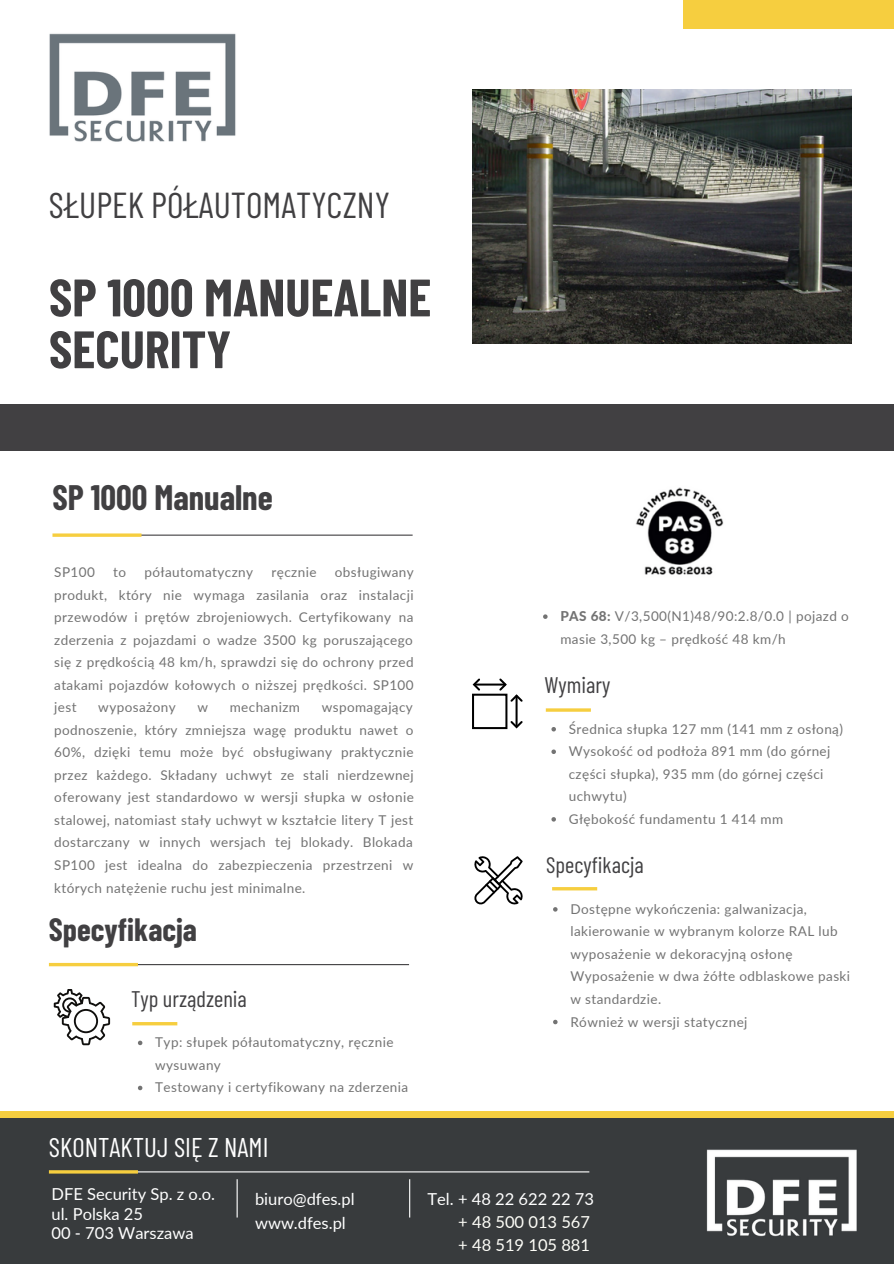
<style>
.page{position:relative;width:894px;height:1264px;background:#fff}
.page>*{position:absolute;margin:0;border:0;box-sizing:border-box;transform-origin:0 0}
.t1{font:700 52.5px "Barlow Condensed";color:#414042}
.t2{font:36px "Barlow Condensed";color:#414042}
.t3{font:700 34.5px "Barlow Condensed";color:#414042}
.t4{font:700 31.5px "Barlow Condensed";color:#414042}
.t5{font:27px "Barlow Condensed";color:#fff}
.t6{font:22.5px "Barlow Condensed";color:#414042}
.t7{font:16.5px "Lato";color:#fff}
.t8{font:16.5px "Lato";color:#fefef8}
.t9{font:13.5px/22.5px "Lato";letter-spacing:.03em;color:#737373}
.s1{font-weight:800}
</style>
<div class="page">
<div style="left:0;top:404px;width:893px;height:46px;background:#414042"></div>
<div style="left:0;top:1113px;width:893px;height:150px;background:#383b3d"></div>
<div style="left:0;top:1110px;width:893px;height:7px;background:#f6ce3f"></div>
<hr style="left:54px;top:534px;width:358px;height:1px;background:#414042">
<svg style="left:52px;top:533px;width:89px;height:4px"></svg>
<hr style="left:51px;top:1171px;width:538px;height:1px;background:#fff">
<hr style="left:49px;top:1170px;width:89px;height:3px;background:#f6ce3f">
<hr style="left:236px;top:1179px;width:2px;height:38px;background:#fff">
<hr style="left:409px;top:1179px;width:1px;height:38px;background:#fff">
<img style="left:49px;top:33px;width:187px;height:109px">
<img style="left:706px;top:1149px;width:151px;height:88px">
<div style="left:683px;top:0;width:210px;height:29px;background:#f6ce3f"></div>
<hr style="left:51px;top:964px;width:358px;height:1px;background:#414042">
<svg style="left:49px;top:962px;width:89px;height:4px"></svg>
<hr style="left:132px;top:1022px;width:45px;height:3px;background:#f6ce3f">
<svg style="left:54px;top:989px;width:56px;height:56px"></svg>
<svg style="left:138px;top:1040px;width:4px;height:5px"></svg>
<svg style="left:138px;top:1085px;width:4px;height:5px"></svg>
<div style="left:472px;top:693px;width:35px;height:36px;border:2px solid #000"></div>
<svg style="left:510px;top:719px;width:12px;height:10px"></svg>
<hr style="left:515px;top:696px;width:2px;height:30px;background:#000">
<svg style="left:497px;top:678px;width:25px;height:25px"></svg>
<svg style="left:472px;top:678px;width:10px;height:13px"></svg>
<hr style="left:474px;top:683px;width:31px;height:2px;background:#000">
<hr style="left:545px;top:708px;width:45px;height:3px;background:#f6ce3f">
<svg style="left:551px;top:727px;width:5px;height:4px"></svg>
<svg style="left:551px;top:749px;width:5px;height:5px"></svg>
<svg style="left:551px;top:817px;width:5px;height:4px"></svg>
<hr style="left:552px;top:887px;width:45px;height:3px;background:#f6ce3f">
<svg style="left:474px;top:856px;width:49px;height:49px"></svg>
<svg style="left:553px;top:907px;width:4px;height:4px"></svg>
<svg style="left:553px;top:1019px;width:4px;height:5px"></svg>
<img style="left:635px;top:487px;width:89px;height:88px">
<img style="left:472px;top:90px;width:379px;height:253px">
<svg style="left:543px;top:614px;width:4px;height:5px"></svg>
<p class="t2" style="left:49px;top:182px;width:342px">SŁUPEK PÓŁAUTOMATYCZNY</p>
<p class="t1" style="left:49px;top:264px;width:384px">SP 1000 MANUEALNE</p>
<p class="t1" style="left:49px;top:316px;width:184px">SECURITY</p>
<p class="t3" style="left:52px;top:475px;width:222px">SP 1000 Manualne</p>
<p class="t9" style="left:54px;top:560px;width:361px;text-align:justify;text-indent:280px">obsługiwany produkt, który nie wymaga zasilania oraz instalacji przewodów i prętów zbrojeniowych. Certyfikowany na zderzenia z pojazdami o wadze 3500 kg poruszającego się z prędkością 48 km/h, sprawdzi się do ochrony przed atakami pojazdów kołowych o niższej prędkości. SP100 jest</p>
<p class="t9" style="left:54px;top:560px;width:42px">SP100</p>
<p class="t9" style="left:113px;top:560px;width:14px">to</p>
<p class="t9" style="left:144px;top:560px;width:110px">półautomatyczny</p>
<p class="t9" style="left:271px;top:560px;width:46px">ręcznie</p>
<p class="t9" style="left:98px;top:695px;width:79px">wyposażony</p>
<p class="t9" style="left:197px;top:695px;width:12px">w</p>
<p class="t9" style="left:230px;top:695px;width:72px">mechanizm</p>
<p class="t9" style="left:54px;top:695px;width:361px;text-align:justify;text-indent:267px">wspomagający podnoszenie, który zmniejsza wagę produktu nawet o 60%, dzięki temu może być obsługiwany praktycznie przez każdego. Składany uchwyt ze stali nierdzewnej oferowany jest standardowo w wersji słupka w osłonie stalowej, natomiast stały uchwyt w kształcie litery T jest dostarczany w innych wersjach tej blokady. Blokada SP100 jest idealna do zabezpieczenia przestrzeni w których natężenie ruchu jest minimalne.</p>
<p class="t4" style="left:49px;top:909px;width:149px">Specyfikacja</p>
<p class="t6" style="left:131px;top:984px;width:117px">Typ urządzenia</p>
<p class="t9" style="left:155px;top:1030px;width:240px">Typ: słupek półautomatyczny, ręcznie wysuwany</p>
<p class="t9" style="left:155px;top:1075px;width:254px">Testowany i certyfikowany na zderzenia</p>
<p class="t9" style="left:560px;top:604px;width:290px"><span class="s1">PAS 68:</span> V/3,500(N1)48/90:2.8/0.0 | pojazd o masie 3,500 kg – prędkość 48 km/h</p>
<p class="t6" style="left:544px;top:670px;width:67px">Wymiary</p>
<p class="t9" style="left:568px;top:717px;width:276px">Średnica słupka 127 mm (141 mm z osłoną)</p>
<p class="t9" style="left:568px;top:739px;width:263px">Wysokość od podłoża 891 mm (do górnej części słupka), 935 mm (do górnej części uchwytu)</p>
<p class="t9" style="left:568px;top:807px;width:216px">Głębokość fundamentu 1 414 mm</p>
<p class="t6" style="left:546px;top:850px;width:99px">Specyfikacja</p>
<p class="t9" style="left:570px;top:897px;width:281px">Dostępne wykończenia: galwanizacja, lakierowanie w wybranym kolorze RAL lub wyposażenie w dekoracyjną osłonę Wyposażenie w dwa żółte odblaskowe paski w standardzie.</p>
<p class="t9" style="left:570px;top:1010px;width:178px">Również w wersji statycznej</p>
<p class="t5" style="left:49px;top:1129px;width:221px">SKONTAKTUJ SIĘ Z NAMI</p>
<p class="t7" style="left:51px;top:1184px;width:165px">DFE Security Sp. z o.o.</p>
<p class="t7" style="left:51px;top:1203px;width:93px">ul. Polska 25</p>
<p class="t7" style="left:51px;top:1222px;width:143px">00 - 703 Warszawa</p>
<p class="t7" style="left:255px;top:1188px;width:101px">biuro@dfes.pl</p>
<p class="t7" style="left:427px;top:1188px;width:168px">Tel. + 48 22 622 22 73</p>
<p class="t8" style="left:458px;top:1211px;width:133px">+ 48 500 013 567</p>
<p class="t8" style="left:458px;top:1234px;width:133px">+ 48 519 105 881</p>
<p class="t7" style="left:255px;top:1212px;width:92px">www.dfes.pl</p>
</div>
